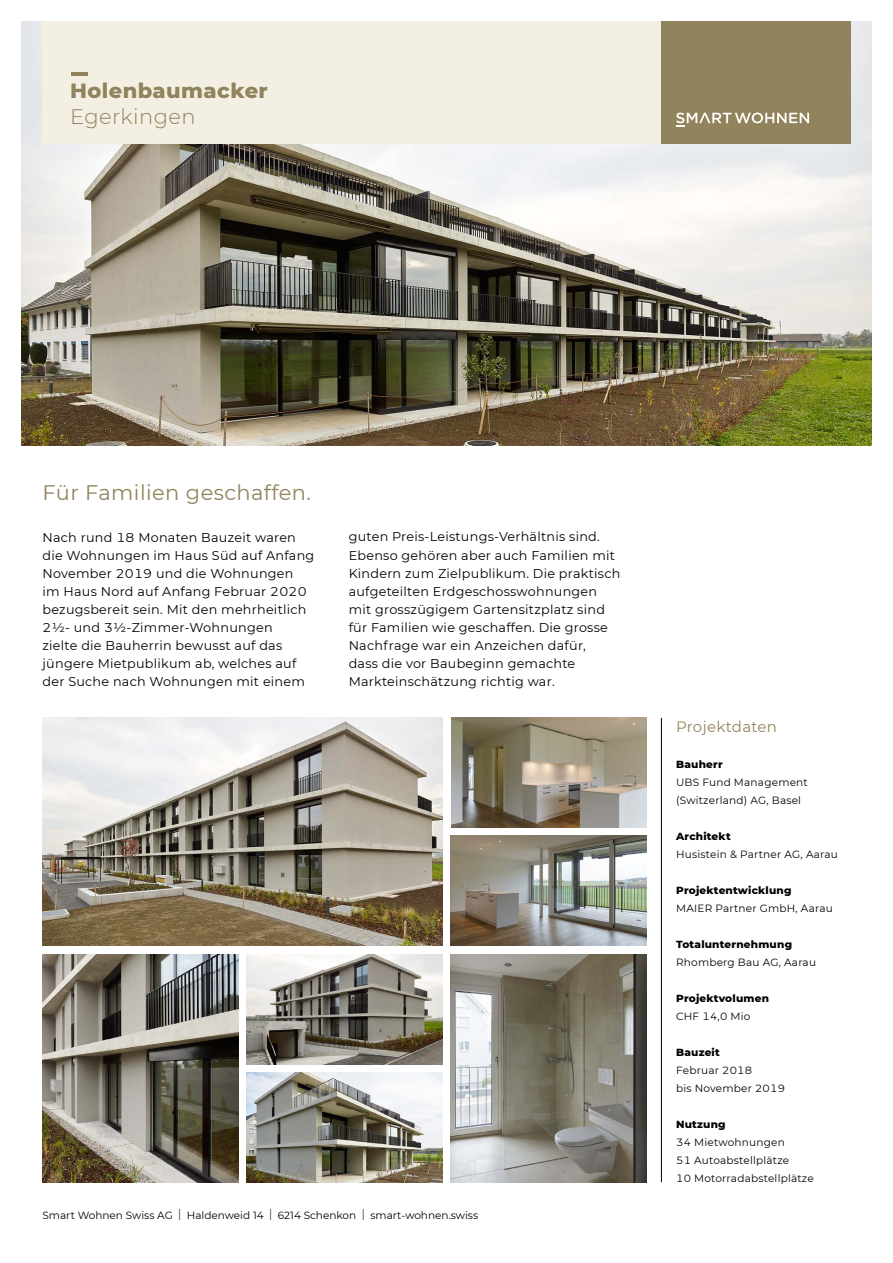
<style>
.page{position:relative;width:893px;height:1263px;background:#fff}
.page>*{position:absolute;margin:0;border:0;box-sizing:border-box;transform-origin:0 0}
.t1{font:21px "Montserrat";letter-spacing:.02em;color:#91835c}
.t2{font:800 21px "Montserrat";letter-spacing:.02em;color:#91835c}
.t3{font:300 21px "Montserrat";letter-spacing:.02em;color:#91835c}
.t4{font:15px "Montserrat";letter-spacing:.02em;color:#91835c}
.t5{font:12.75px/18px "Montserrat";letter-spacing:.02em;color:#000}
.t6{font:10.5px/18px "Montserrat";letter-spacing:.02em;color:#000}
.t7{font:800 10.5px "Montserrat";letter-spacing:.02em;color:#000}
.t8{font:10.5px "Montserrat";color:#000}
.s1{font-weight:300;font-size:15.75px}
</style>
<div class="page">
<img style="left:451px;top:954px;width:195px;height:228px">
<img style="left:451px;top:836px;width:195px;height:110px">
<img style="left:451px;top:717px;width:195px;height:110px">
<img style="left:43px;top:954px;width:195px;height:228px">
<img style="left:21px;top:21px;width:851px;height:425px">
<div style="left:43px;top:21px;width:618px;height:123px;background:#f4efe3"></div>
<div style="left:661px;top:21px;width:189px;height:123px;background:#91835c"></div>
<svg style="left:676px;top:113px;width:133px;height:14px"></svg>
<img style="left:43px;top:718px;width:399px;height:228px">
<hr style="left:661px;top:718px;width:1px;height:464px;background:#000">
<hr style="left:72px;top:72px;width:16px;height:4px;background:#91835c">
<img style="left:247px;top:1072px;width:195px;height:110px">
<img style="left:247px;top:954px;width:195px;height:110px">
<p class="t2" style="left:70px;top:75px;width:199px">Holenbaumacker</p>
<p class="t3" style="left:70px;top:102px;width:127px">Egerkingen</p>
<p class="t1" style="left:43px;top:478px;width:270px">Für Familien geschaffen.</p>
<p class="t5" style="left:43px;top:528px;width:273px">Nach rund 18 Monaten Bauzeit waren die Wohnungen im Haus Süd auf Anfang November 2019 und die Wohnungen<br>im Haus Nord auf Anfang Februar 2020 bezugsbereit sein. Mit den mehrheitlich 2½- und 3½-Zimmer-Wohnungen<br>zielte die Bauherrin bewusst auf das jüngere Mietpublikum ab, welches auf der Suche nach Wohnungen mit einem</p>
<p class="t5" style="left:349px;top:527px;width:273px">guten Preis-Leistungs-Verhältnis sind.<br>Ebenso gehören aber auch Familien mit Kindern zum Zielpublikum. Die praktisch aufgeteilten Erdgeschosswohnungen mit grosszügigem Gartensitzplatz sind für Familien wie geschaffen. Die grosse Nachfrage war ein Anzeichen dafür,<br>dass die vor Baubeginn gemachte Markteinschätzung richtig war.</p>
<p class="t8" style="left:43px;top:1208px;width:437px">Smart Wohnen Swiss AG <span class="s1">I</span> Haldenweid 14 <span class="s1">I</span> 6214 Schenkon <span class="s1">I</span> smart-wohnen.swiss</p>
<p class="t4" style="left:676px;top:717px;width:102px">Projektdaten</p>
<p class="t7" style="left:676px;top:757px;width:48px">Bauherr</p>
<p class="t6" style="left:676px;top:773px;width:133px">UBS Fund Management (Switzerland) AG, Basel</p>
<p class="t7" style="left:676px;top:829px;width:56px">Architekt</p>
<p class="t6" style="left:676px;top:845px;width:163px">Husistein &amp; Partner AG, Aarau</p>
<p class="t7" style="left:676px;top:883px;width:117px">Projektentwicklung</p>
<p class="t6" style="left:676px;top:899px;width:158px">MAIER Partner GmbH, Aarau</p>
<p class="t7" style="left:676px;top:937px;width:117px">Totalunternehmung</p>
<p class="t6" style="left:676px;top:953px;width:141px">Rhomberg Bau AG, Aarau</p>
<p class="t7" style="left:676px;top:991px;width:94px">Projektvolumen</p>
<p class="t6" style="left:676px;top:1007px;width:76px">CHF 14,0 Mio</p>
<p class="t7" style="left:676px;top:1045px;width:45px">Bauzeit</p>
<p class="t6" style="left:676px;top:1061px;width:110px">Februar 2018<br>bis November 2019</p>
<p class="t7" style="left:676px;top:1117px;width:51px">Nutzung</p>
<p class="t6" style="left:676px;top:1133px;width:110px">34 Mietwohnungen</p>
<p class="t6" style="left:676px;top:1151px;width:115px">51 Autoabstellplätze</p>
<p class="t6" style="left:676px;top:1169px;width:139px">10 Motorradabstellplätze</p>
</div>
